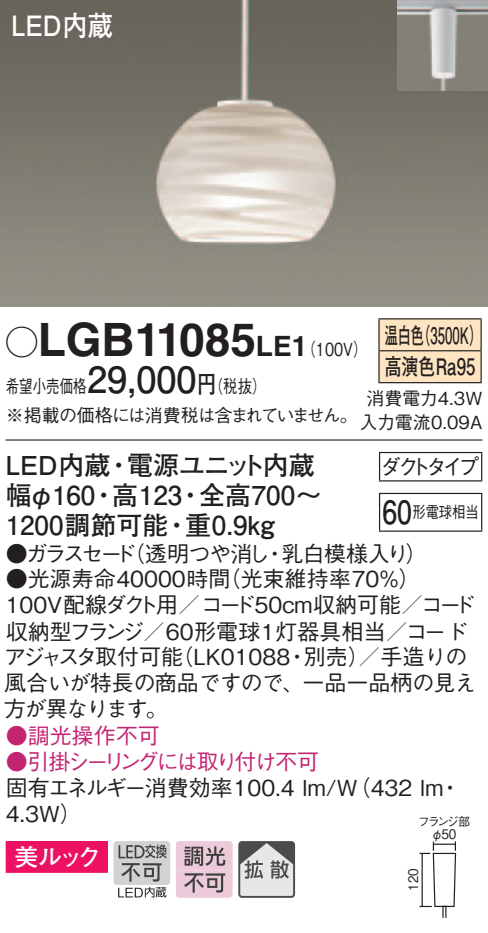
<style>
.page{position:relative;width:488px;height:933px;background:#fff}
.page>*{position:absolute;margin:0;border:0;box-sizing:border-box;transform-origin:0 0}
.t1{font:700 46px "Helvetica LT Std";color:#231f20}
.t2{font:700 36px "Futo Go B101 Pro";color:#231f20}
.t3{font:700 32px "Futo Go B101 Pro";color:#231f20;scale:.83 1}
.t4{font:700 28px "Futo Go B101 Pro";color:#fff;scale:.9 1}
.t5{font:700 28px "Helvetica LT Std";color:#231f20}
.t6{font:700 26px "Futo Go B101 Pro";color:#231f20}
.t7{font:700 26px "Futo Go B101 Pro";letter-spacing:-.05em;color:#231f20}
.t8{font:700 24px "Futo Go B101 Pro";color:#fff}
.t9{font:700 22.8px/32px "Futo Go B101 Pro";color:#231f20;scale:.58 1}
.t10{font:500 22px/26px "Gothic BBB Pro";color:#231f20}
.t11{font:500 22px/26px "Gothic BBB Pro";letter-spacing:-.05em;color:#231f20}
.t12{font:500 22px "Gothic BBB Pro";letter-spacing:-.125em;color:#c32573}
.t13{font:500 22px "Gothic BBB Pro";letter-spacing:-.095em;color:#c32573}
.t14{font:500 22px "Gothic BBB Pro";color:#231f20;scale:.94 1}
.t15{font:500 18px/28px "Gothic BBB Pro";letter-spacing:-.04em;color:#231f20;scale:.75 1}
.t16{font:500 18px/24px "Gothic BBB Pro";color:#231f20;text-align:center}
.t17{font:500 18px "Gothic BBB Pro";color:#231f20;scale:.8 1}
.t18{font:500 16px "Gothic BBB Pro";color:#231f20;scale:.83 1}
.t19{font:13.2px "Gothic BBB Pro Medium 90 pv RKSJ H";color:#231f20;scale:.9 1}
.t20{font:12px "Gothic BBB Pro Medium 90 pv RKSJ H";letter-spacing:-.185em;color:#231f20}
.s1{font-family:"Ford Classification 1";font-weight:400;font-size:32px}
.s2{font-family:"Futo Go B101 Pro";font-weight:700;font-size:24px}
.s3{font-family:"Helvetica LT Std";font-weight:700;font-size:28px}
</style>
<div class="page">
<img style="left:0;top:0;width:488px;height:306px">
<img style="left:397px;top:0;width:91px;height:91px">
<div style="left:6px;top:841px;width:102px;height:31px;background:#ec1163"></div>
<div style="left:113px;top:840px;width:57px;height:44px;background:#d1d2d4;border-radius:3px"></div>
<svg style="left:118px;top:844px;width:48px;height:53px"></svg>
<svg style="left:176px;top:841px;width:56px;height:56px;background:#c8adb9"></svg>
<svg style="left:241px;top:843px;width:51px;height:51px;background:#b2b3b5"></svg>
<div style="left:238px;top:840px;width:57px;height:57px;border:2px solid #4b4c4d;border-radius:3px"></div>
<hr style="left:6px;top:439px;width:476px;height:1px;background:#231f20">
<div style="left:379px;top:319px;width:101px;height:63px;background:#fee5c1"></div>
<hr style="left:378px;top:318px;width:103px;height:1px;background:#231f20">
<hr style="left:378px;top:319px;width:1px;height:31px;background:#231f20">
<hr style="left:480px;top:319px;width:1px;height:31px;background:#231f20">
<hr style="left:378px;top:350px;width:103px;height:1px;background:#231f20">
<hr style="left:378px;top:351px;width:1px;height:31px;background:#231f20">
<hr style="left:480px;top:351px;width:1px;height:31px;background:#231f20">
<hr style="left:378px;top:382px;width:103px;height:1px;background:#231f20">
<svg style="left:379px;top:453px;width:1px;height:27px"></svg>
<hr style="left:379px;top:452px;width:103px;height:1px;background:#231f20">
<svg style="left:481px;top:453px;width:1px;height:27px"></svg>
<hr style="left:379px;top:480px;width:103px;height:1px;background:#231f20">
<hr style="left:379px;top:494px;width:1px;height:36px;background:#231f20">
<hr style="left:379px;top:492px;width:103px;height:2px;background:#231f20">
<hr style="left:481px;top:494px;width:1px;height:36px;background:#231f20">
<hr style="left:379px;top:530px;width:103px;height:1px;background:#231f20">
<svg style="left:419px;top:841px;width:37px;height:77px"></svg>
<p class="t4" style="left:11px;top:3px;width:114px">LED内蔵</p>
<h1 class="t1" style="left:6px;top:311px;width:252px"><span class="s1">A</span>LGB11085</h1>
<p class="t17" style="left:197px;top:372px;width:88px">（<span class="s2">円</span>税抜(</p>
<p class="t9" style="left:417px;top:316px;width:115px">（3500 (K</p>
<p class="t9" style="left:384px;top:316px;width:158px">温白色<br>高演色Ra95</p>
<p class="t5" style="left:256px;top:329px;width:37px">LE</p>
<p class="t17" style="left:292px;top:334px;width:96px">（<span class="s3">1</span> 100 (V</p>
<h2 class="t2" style="left:87px;top:351px;width:111px">29,000</h2>
<p class="t15" style="left:6px;top:370px;width:471px">希望小売価格<br>※掲載の価格には消費税は含まれていません。</p>
<p class="t7" style="left:127px;top:444px;width:189px">電源ユニット内蔵</p>
<p class="t16" style="left:359px;top:383px;width:124px">消費電力4.3W入力電流0.09A</p>
<p class="t6" style="left:6px;top:444px;width:106px">LED内蔵</p>
<p class="t14" style="left:380px;top:449px;width:106px">ダクトタイプ</p>
<p class="t18" style="left:412px;top:499px;width:81px">形電球相当</p>
<p class="t6" style="left:106px;top:444px;width:27px">・</p>
<p class="t6" style="left:199px;top:474px;width:124px">全高700~</p>
<p class="t6" style="left:6px;top:474px;width:91px">幅φ160</p>
<p class="t6" style="left:112px;top:474px;width:72px">高123</p>
<p class="t6" style="left:91px;top:474px;width:27px">・</p>
<p class="t6" style="left:178px;top:474px;width:27px">・</p>
<h3 class="t3" style="left:382px;top:486px;width:37px">60</h3>
<p class="t10" style="left:405px;top:537px;width:23px">(</p>
<p class="t6" style="left:185px;top:504px;width:91px">重0.9kg</p>
<p class="t6" style="left:6px;top:504px;width:164px">1200調節可能</p>
<p class="t6" style="left:164px;top:504px;width:27px">・</p>
<p class="t10" style="left:123px;top:537px;width:148px">（透明つや消し</p>
<p class="t10" style="left:281px;top:537px;width:129px">乳白模様入り</p>
<p class="t10" style="left:6px;top:537px;width:132px">●ガラスセード</p>
<p class="t10" style="left:264px;top:537px;width:23px">・</p>
<p class="t10" style="left:219px;top:563px;width:203px">（光束維持率70％(</p>
<p class="t10" style="left:6px;top:563px;width:226px">●光源寿命40000時間</p>
<p class="t10" style="left:6px;top:589px;width:471px">100V配線ダクト用／コード50cm収納可能／コード</p>
<p class="t10" style="left:6px;top:615px;width:463px">収納型フランジ／60形電球1灯器具相当／コード</p>
<p class="t10" style="left:304px;top:641px;width:165px">別売／）手造りの</p>
<p class="t10" style="left:171px;top:641px;width:120px">（LK01088</p>
<p class="t11" style="left:4px;top:641px;width:474px">アジャスタ取付可能<br>風合いが特長の商品ですので、一品一品柄の見え方が異なります。</p>
<p class="t13" style="left:6px;top:717px;width:155px">●調光操作不可</p>
<p class="t12" style="left:6px;top:743px;width:315px">●引掛シーリングには取り付け不可</p>
<p class="t10" style="left:439px;top:771px;width:23px">・</p>
<p class="t10" style="left:286px;top:641px;width:23px">・</p>
<p class="t10" style="left:6px;top:771px;width:439px">固有エネルギー消費効率100.4 lm （W/ 432 lm<br>4.3W(</p>
<p class="t20" style="left:417px;top:811px;width:54px">フランジ部</p>
<p class="t8" style="left:14px;top:837px;width:88px">美ルック</p>
<p class="t19" style="left:402px;top:890px;width:26px;rotate:-90deg">120</p>
<p class="t19" style="left:431px;top:823px;width:29px">φ50</p>
</div>
